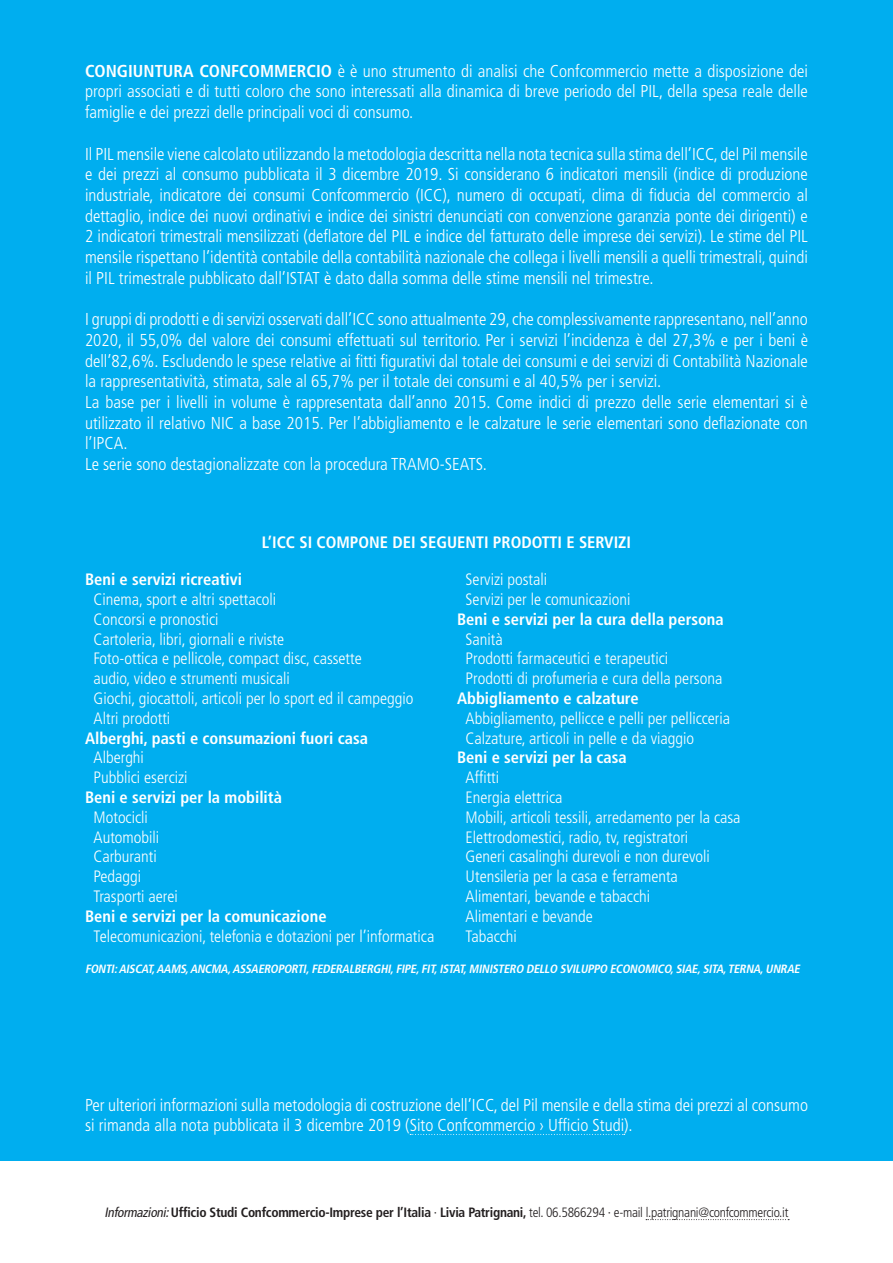
<style>
.page{position:relative;width:893px;height:1263px;background:#fff}
.page>*{position:absolute;margin:0;border:0;box-sizing:border-box;transform-origin:0 0}
.t1{font:300 condensed 17.25px/20.7px "Frutiger LT Std";color:#fff;text-align:justify}
.t2{font:300 condensed 16.5px/19.8px "Frutiger LT Std";color:#fff}
.t3{font:700 condensed 16.5px "Frutiger LT Std";color:#fff}
.t4{font:700 condensed 13.5px "Frutiger LT Std";letter-spacing:-.02em;color:#231f20}
.t5{font:italic 700 condensed 12px "Frutiger LT Std";color:#fff}
.s1{font-weight:700}
.s2{font-weight:400;font-style:italic}
.s3{font-weight:300}
</style>
<div class="page">
<div style="left:0;top:0;width:893px;height:1160px;background:#00aeef"></div>
<svg style="left:410px;top:1134px;width:215px;height:1px"></svg>
<svg style="left:646px;top:1219px;width:143px;height:1px"></svg>
<p class="t1" style="left:85px;top:61px;width:724px"><span class="s1">CONGIUNTURA CONFCOMMERCIO</span> è è uno strumento di analisi che Confcommercio mette a disposizione dei propri associati e di tutti coloro che sono interessati alla dinamica di breve periodo del PIL, della spesa reale delle famiglie e dei prezzi delle principali voci di consumo.</p>
<p class="t1" style="left:85px;top:143px;width:724px">Il PIL mensile viene calcolato utilizzando la metodologia descritta nella nota tecnica sulla stima dell’ICC, del Pil mensile e dei prezzi al consumo pubblicata il 3 dicembre 2019. Si considerano 6 indicatori mensili (indice di produzione industriale, indicatore dei consumi Confcommercio (ICC), numero di occupati, clima di fiducia del commercio al dettaglio, indice dei nuovi ordinativi e indice dei sinistri denunciati con convenzione garanzia ponte dei dirigenti) e 2 indicatori trimestrali mensilizzati (deflatore del PIL e indice del fatturato delle imprese dei servizi). Le stime del PIL mensile rispettano l’identità contabile della contabilità nazionale che collega i livelli mensili a quelli trimestrali, quindi il PIL trimestrale pubblicato dall’ISTAT è dato dalla somma delle stime mensili nel trimestre.</p>
<p class="t1" style="left:85px;top:309px;width:724px;text-align:left">I gruppi di prodotti e di servizi osservati dall’ICC sono attualmente 29, che complessivamente rappresentano, nell’anno 2020, il 55,0% del valore dei consumi effettuati sul territorio. Per i servizi l’incidenza è del 27,3% e per i beni è dell’82,6%. Escludendo le spese relative ai fitti figurativi dal totale dei consumi e dei servizi di Contabilità Nazionale la rappresentatività, stimata, sale al 65,7% per il totale dei consumi e al 40,5% per i servizi.<br>La base per i livelli in volume è rappresentata dall’anno 2015. Come indici di prezzo delle serie elementari si è utilizzato il relativo NIC a base 2015. Per l’abbigliamento e le calzature le serie elementari sono deflazionate con l’IPCA.<br>Le serie sono destagionalizzate con la procedura TRAMO-SEATS.</p>
<p class="t3" style="left:262px;top:533px;width:371px">L’ICC SI COMPONE DEI SEGUENTI PRODOTTI E SERVIZI</p>
<p class="t2" style="left:466px;top:570px;width:166px">Servizi postali<br>Servizi per le comunicazioni</p>
<p class="t3" style="left:457px;top:609px;width:268px">Beni e servizi per la cura della persona</p>
<p class="t2" style="left:466px;top:629px;width:258px">Sanità<br>Prodotti farmaceutici e terapeutici<br>Prodotti di profumeria e cura della persona</p>
<p class="t3" style="left:457px;top:688px;width:183px">Abbigliamento e calzature</p>
<p class="t2" style="left:466px;top:708px;width:266px">Abbigliamento, pellicce e pelli per pellicceria<br>Calzature, articoli in pelle e da viaggio</p>
<p class="t3" style="left:457px;top:748px;width:171px">Beni e servizi per la casa</p>
<p class="t2" style="left:466px;top:768px;width:276px">Affitti<br>Energia elettrica<br>Mobili, articoli tessili, arredamento per la casa<br>Elettrodomestici, radio, tv, registratori<br>Generi casalinghi durevoli e non durevoli<br>Utensileria per la casa e ferramenta<br>Alimentari, bevande e tabacchi<br>Alimentari e bevande<br>Tabacchi</p>
<p class="t5" style="left:85px;top:962px;width:719px">FONTI:AISCAT,AAMS,ANCMA,ASSAEROPORTI,FEDERALBERGHI,FIPE,FIT,ISTAT,MINISTERO DELLO SVILUPPO ECONOMICO,SIAE,SITA,TERNA,UNRAE</p>
<p class="t3" style="left:85px;top:570px;width:158px">Beni e servizi ricreativi</p>
<p class="t2" style="left:94px;top:590px;width:321px">Cinema, sport e altri spettacoli<br>Concorsi e pronostici<br>Cartoleria, libri, giornali e riviste<br>Foto-ottica e pellicole, compact disc, cassette<br>audio, video e strumenti musicali<br>Giochi, giocattoli, articoli per lo sport ed il campeggio Altri prodotti</p>
<p class="t3" style="left:85px;top:728px;width:284px">Alberghi, pasti e consumazioni fuori casa</p>
<p class="t2" style="left:94px;top:748px;width:96px">Alberghi<br>Pubblici esercizi</p>
<p class="t3" style="left:85px;top:787px;width:198px">Beni e servizi per la mobilità</p>
<p class="t2" style="left:94px;top:807px;width:86px">Motocicli<br>Automobili<br>Carburanti<br>Pedaggi<br>Trasporti aerei</p>
<p class="t3" style="left:85px;top:906px;width:243px">Beni e servizi per la comunicazione</p>
<p class="t2" style="left:94px;top:926px;width:342px">Telecomunicazioni, telefonia e dotazioni per l’informatica</p>
<p class="t1" style="left:85px;top:1095px;width:724px">Per ulteriori informazioni sulla metodologia di costruzione dell’ICC, del Pil mensile e della stima dei prezzi al consumo si rimanda alla nota pubblicata il 3 dicembre 2019 (Sito Confcommercio › Ufficio Studi).</p>
<p class="t4" style="left:104px;top:1204px;width:685px"><span class="s2">Informazioni:</span>Ufficio Studi Confcommercio-Imprese per l’Italia <span class="s3">·</span> Livia Patrignani, <span class="s3">tel. 06.5866294 · e-mail l.patrignani@confcommercio.it</span></p>
</div>
